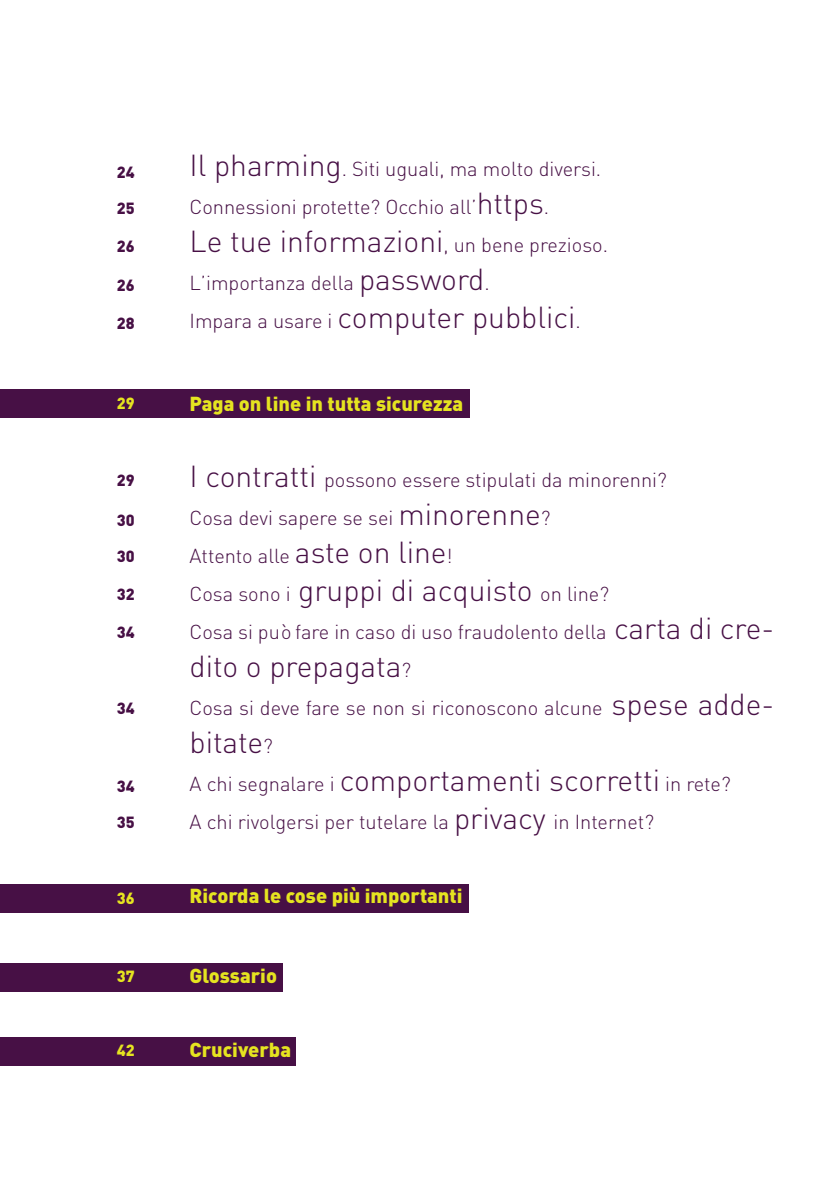
<style>
.page{position:relative;width:840px;height:1191px;background:#fff}
.page>*{position:absolute;margin:0;border:0;box-sizing:border-box;transform-origin:0 0}
.t1{font:300 30px/38px "DIN";color:#471045}
.t2{font:300 20px/38px "DIN";color:#471045}
.t3{font:900 20px "DIN";color:#e5e420}
.t4{font:900 16px "DIN";color:#471045}
.t5{font:900 16px "DIN";color:#e5e420}
.s1{font-size:30px}
.s2{font-size:20px}
</style>
<div class="page">
<div style="left:0;top:884px;width:468px;height:28px;background:#471045"></div>
<div style="left:0;top:963px;width:282px;height:29px;background:#471045"></div>
<div style="left:0;top:1037px;width:295px;height:28px;background:#471045"></div>
<div style="left:0;top:389px;width:469px;height:29px;background:#471045"></div>
<p class="t4" style="left:117px;top:163px;width:19px">24</p>
<p class="t4" style="left:117px;top:199px;width:19px">25</p>
<p class="t4" style="left:117px;top:237px;width:19px">26</p>
<p class="t4" style="left:117px;top:276px;width:19px">26</p>
<p class="t4" style="left:117px;top:314px;width:19px">28</p>
<p class="t5" style="left:117px;top:394px;width:19px">29</p>
<p class="t4" style="left:117px;top:471px;width:19px">29</p>
<p class="t4" style="left:117px;top:511px;width:19px">30</p>
<p class="t4" style="left:117px;top:547px;width:19px">30</p>
<p class="t4" style="left:117px;top:585px;width:19px">32</p>
<p class="t4" style="left:117px;top:623px;width:19px">34</p>
<p class="t4" style="left:117px;top:699px;width:19px">34</p>
<p class="t4" style="left:117px;top:777px;width:19px">34</p>
<p class="t4" style="left:117px;top:813px;width:19px">35</p>
<p class="t5" style="left:117px;top:889px;width:19px">36</p>
<p class="t5" style="left:117px;top:967px;width:19px">37</p>
<p class="t5" style="left:117px;top:1041px;width:19px">42</p>
<p class="t2" style="left:189px;top:150px;width:413px"><span class="s1">Il pharming</span>. Siti uguali, ma molto diversi.<br>Connessioni protette? Occhio all’<span class="s1">https</span>.</p>
<h1 class="t1" style="left:189px;top:223px;width:420px">Le tue informazioni<span class="s2">, un bene prezioso.</span></h1>
<p class="t2" style="left:189px;top:264px;width:301px">L’importanza della <span class="s1">password</span>.</p>
<h1 class="t1" style="left:189px;top:299px;width:392px"><span class="s2">Impara a usare i</span> computer pubblici<span class="s2">.</span></h1>
<p class="t3" style="left:189px;top:392px;width:275px">Paga on line in tutta sicurezza</p>
<p class="t2" style="left:189px;top:460px;width:586px"><span class="s1">I contratti</span> possono essere stipulati da minorenni?<br>Cosa devi sapere se sei <span class="s1">minorenne</span>?<br>Attento alle <span class="s1">aste on line</span>!<br>Cosa sono i <span class="s1">gruppi di acquisto</span> on line?<br>Cosa si può fare in caso di uso fraudolento della <span class="s1">carta di cre-</span></p>
<h1 class="t1" style="left:189px;top:647px;width:223px">dito o prepagata<span class="s2">?</span></h1>
<p class="t2" style="left:189px;top:688px;width:586px">Cosa si deve fare se non si riconoscono alcune <span class="s1">spese adde-</span></p>
<h1 class="t1" style="left:189px;top:723px;width:542px">bitate<span class="s2">?<br>A chi segnalare i</span> comportamenti scorretti <span class="s2">in rete?</span></h1>
<p class="t2" style="left:189px;top:802px;width:466px">A chi rivolgersi per tutelare la <span class="s1">privacy</span> in Internet?</p>
<p class="t3" style="left:189px;top:884px;width:274px">Ricorda le cose più importanti</p>
<p class="t3" style="left:189px;top:964px;width:89px">Glossario</p>
<p class="t3" style="left:189px;top:1038px;width:103px">Cruciverba</p>
</div>
